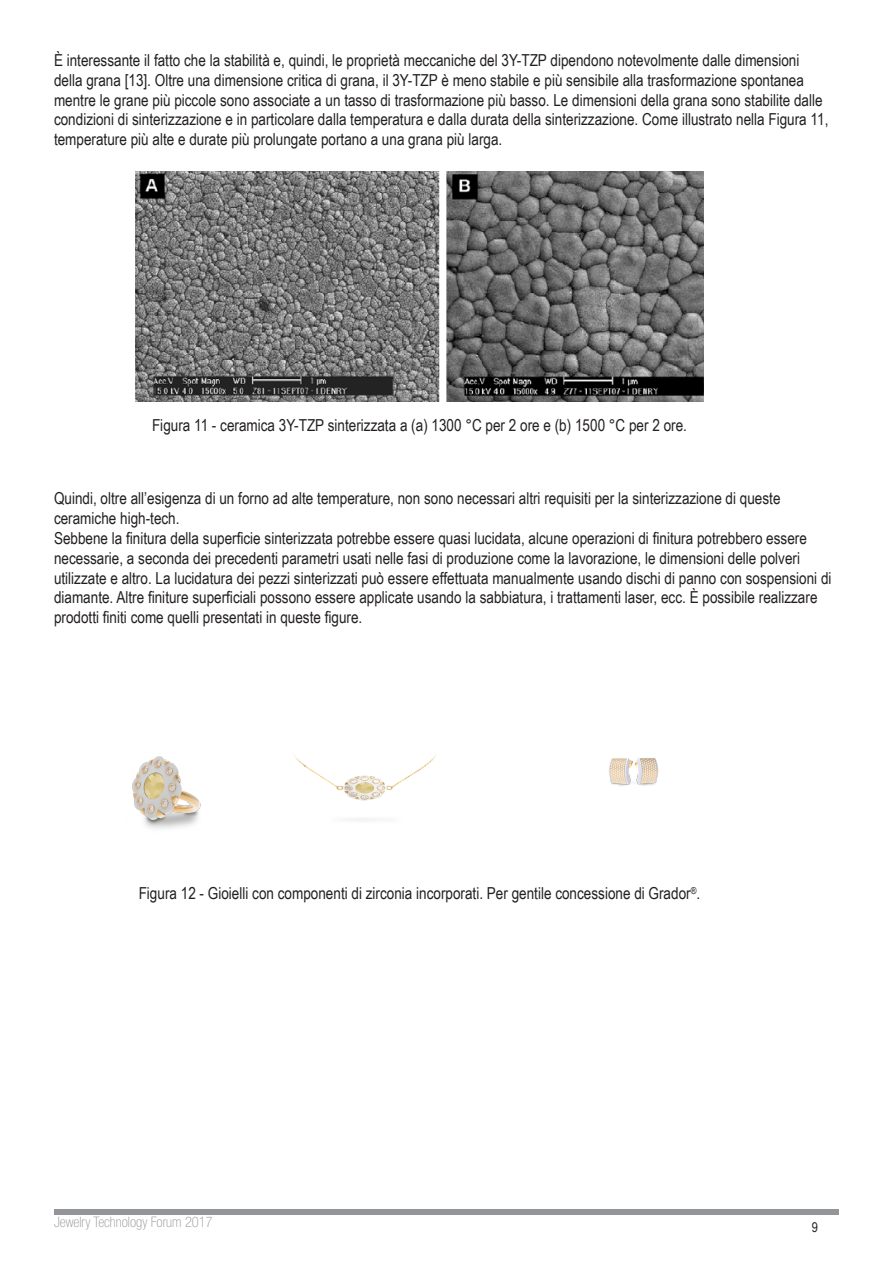
<style>
.page{position:relative;width:893px;height:1263px;background:#fff}
.page>*{position:absolute;margin:0;border:0;box-sizing:border-box;transform-origin:0 0}
.t1{font:16.5px/19.8px "Arial Narrow";color:#231f20}
.t2{font:100 condensed 14.55px "Helvetica Neue LT Std";color:#939598}
.t3{font:13.5px "Arial Narrow";color:#231f20}
</style>
<div class="page">
<hr style="left:54px;top:1209px;width:785px;height:3px;background:#939598">
<hr style="left:54px;top:1213px;width:785px;height:1px;background:#939598">
<img style="left:135px;top:171px;width:569px;height:230px">
<img style="left:132px;top:756px;width:69px;height:73px">
<img style="left:295px;top:754px;width:141px;height:67px">
<img style="left:609px;top:758px;width:50px;height:28px">
<p class="t1" style="left:54px;top:50px;width:776px">È interessante il fatto che la stabilità e, quindi, le proprietà meccaniche del 3Y-TZP dipendono notevolmente dalle dimensioni della grana [13]. Oltre una dimensione critica di grana, il 3Y-TZP è meno stabile e più sensibile alla trasformazione spontanea mentre le grane più piccole sono associate a un tasso di trasformazione più basso. Le dimensioni della grana sono stabilite dalle condizioni di sinterizzazione e in particolare dalla temperatura e dalla durata della sinterizzazione. Come illustrato nella Figura 11, temperature più alte e durate più prolungate portano a una grana più larga.</p>
<p class="t1" style="left:152px;top:415px;width:536px">Figura 11 - ceramica 3Y-TZP sinterizzata a (a) 1300 °C per 2 ore e (b) 1500 °C per 2 ore.</p>
<p class="t1" style="left:54px;top:488px;width:728px">Quindi, oltre all’esigenza di un forno ad alte temperature, non sono necessari altri requisiti per la sinterizzazione di queste ceramiche high-tech.</p>
<p class="t1" style="left:54px;top:528px;width:779px">Sebbene la finitura della superficie sinterizzata potrebbe essere quasi lucidata, alcune operazioni di finitura potrebbero essere necessarie, a seconda dei precedenti parametri usati nelle fasi di produzione come la lavorazione, le dimensioni delle polveri utilizzate e altro. La lucidatura dei pezzi sinterizzati può essere effettuata manualmente usando dischi di panno con sospensioni di diamante. Altre finiture superficiali possono essere applicate usando la sabbiatura, i trattamenti laser, ecc. È possibile realizzare prodotti finiti come quelli presentati in queste figure.</p>
<p class="t1" style="left:139px;top:883px;width:563px">Figura 12 - Gioielli con componenti di zirconia incorporati. Per gentile concessione di Grador<sup>®</sup>.</p>
<p class="t2" style="left:54px;top:1214px;width:160px">Jewelry Technology Forum 2017</p>
<p class="t3" style="left:812px;top:1217px;width:8px">9</p>
</div>
